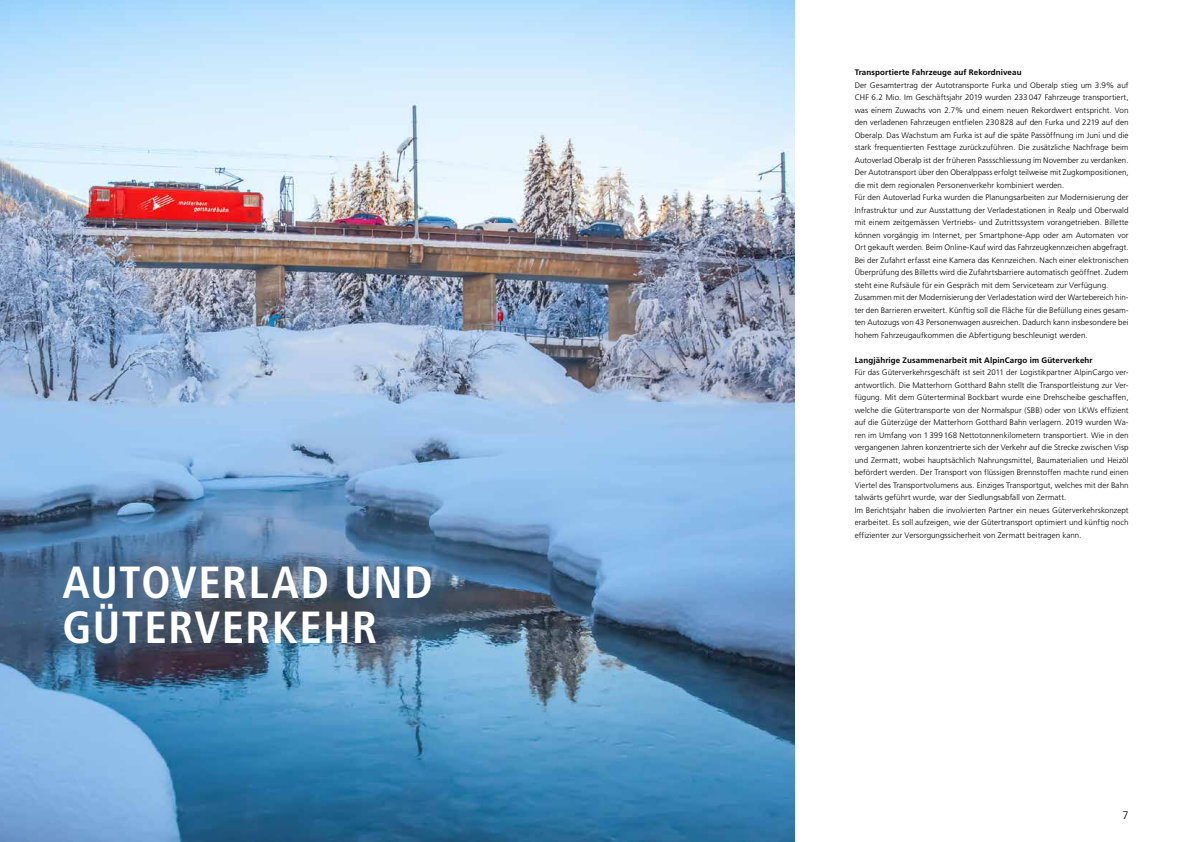
<style>
.page{position:relative;width:1191px;height:842px;background:#fff}
.page>*{position:absolute;margin:0;border:0;box-sizing:border-box;transform-origin:0 0}
.t1{font:700 condensed 45px/45px "Frutiger";letter-spacing:.03em;color:#fff}
.t2{font:300 11px "Frutiger";color:#000}
.t3{font:300 8px/12.5px "Frutiger";letter-spacing:.005em;color:#000}
.t4{font:700 8px "Frutiger";letter-spacing:.015em;color:#000}
</style>
<div class="page">
<img style="left:0;top:0;width:794px;height:842px">
<h1 class="t1" style="left:62px;top:560px;width:372px">AUTOVERLAD UND<br>GÜTERVERKEHR</h1>
<p class="t4" style="left:854px;top:68px;width:168px">Transportierte Fahrzeuge auf Rekordniveau</p>
<p class="t3" style="left:854px;top:79px;width:275px">Der Gesamtertrag der Autotransporte Furka und Oberalp stieg um 3.9% auf CHF 6.2 Mio. Im Geschäftsjahr 2019 wurden 233047 Fahrzeuge transportiert, was einem Zuwachs von 2.7% und einem neuen Rekordwert entspricht. Von den verladenen Fahrzeugen entfielen 230828 auf den Furka und 2219 auf den Oberalp. Das Wachstum am Furka ist auf die späte Passöffnung im Juni und die stark frequentierten Festtage zurückzuführen. Die zusätzliche Nachfrage beim Autoverlad Oberalp ist der früheren Passschliessung im November zu verdanken.<br>Der Autotransport über den Oberalppass erfolgt teilweise mit Zugkompositionen, die mit dem regionalen Personenverkehr kombiniert werden.<br>Für den Autoverlad Furka wurden die Planungsarbeiten zur Modernisierung der Infrastruktur und zur Ausstattung der Verladestationen in Realp und Oberwald mit einem zeitgemässen Vertriebs- und Zutrittssystem vorangetrieben. Billette können vorgängig im Internet, per Smartphone-App oder am Automaten vor Ort gekauft werden. Beim Online-Kauf wird das Fahrzeugkennzeichen abgefragt.<br>Bei der Zufahrt erfasst eine Kamera das Kennzeichen. Nach einer elektronischen Überprüfung des Billetts wird die Zufahrtsbarriere automatisch geöffnet. Zudem steht eine Rufsäule für ein Gespräch mit dem Serviceteam zur Verfügung.<br>Zusammen mit der Modernisierung der Verladestation wird der Wartebereich hin&shy;ter den Barrieren erweitert. Künftig soll die Fläche für die Befüllung eines gesam&shy;ten Autozugs von 43 Personenwagen ausreichen. Dadurch kann insbesondere bei hohem Fahrzeugaufkommen die Abfertigung beschleunigt werden.</p>
<p class="t4" style="left:854px;top:355px;width:239px">Langjährige Zusammenarbeit mit AlpinCargo im Güterverkehr</p>
<p class="t3" style="left:854px;top:366px;width:275px">Für das Güterverkehrsgeschäft ist seit 2011 der Logistikpartner AlpinCargo ver&shy;antwortlich. Die Matterhorn Gotthard Bahn stellt die Transportleistung zur Ver&shy;fügung. Mit dem Güterterminal Bockbart wurde eine Drehscheibe geschaffen, welche die Gütertransporte von der Normalspur (SBB) oder von LKWs effizient auf die Güterzüge der Matterhorn Gotthard Bahn verlagern. 2019 wurden Wa&shy;ren im Umfang von 1399168 Nettotonnenkilometern transportiert. Wie in den vergangenen Jahren konzentrierte sich der Verkehr auf die Strecke zwischen Visp und Zermatt, wobei hauptsächlich Nahrungsmittel, Baumaterialien und Heizöl befördert werden. Der Transport von flüssigen Brennstoffen machte rund einen Viertel des Transportvolumens aus. Einziges Transportgut, welches mit der Bahn talwärts geführt wurde, war der Siedlungsabfall von Zermatt.<br>Im Berichtsjahr haben die involvierten Partner ein neues Güterverkehrskonzept erarbeitet. Es soll aufzeigen, wie der Gütertransport optimiert und künftig noch effizienter zur Versorgungssicherheit von Zermatt beitragen kann.</p>
<h2 class="t2" style="left:1122px;top:809px;width:8px">7</h2>
</div>
